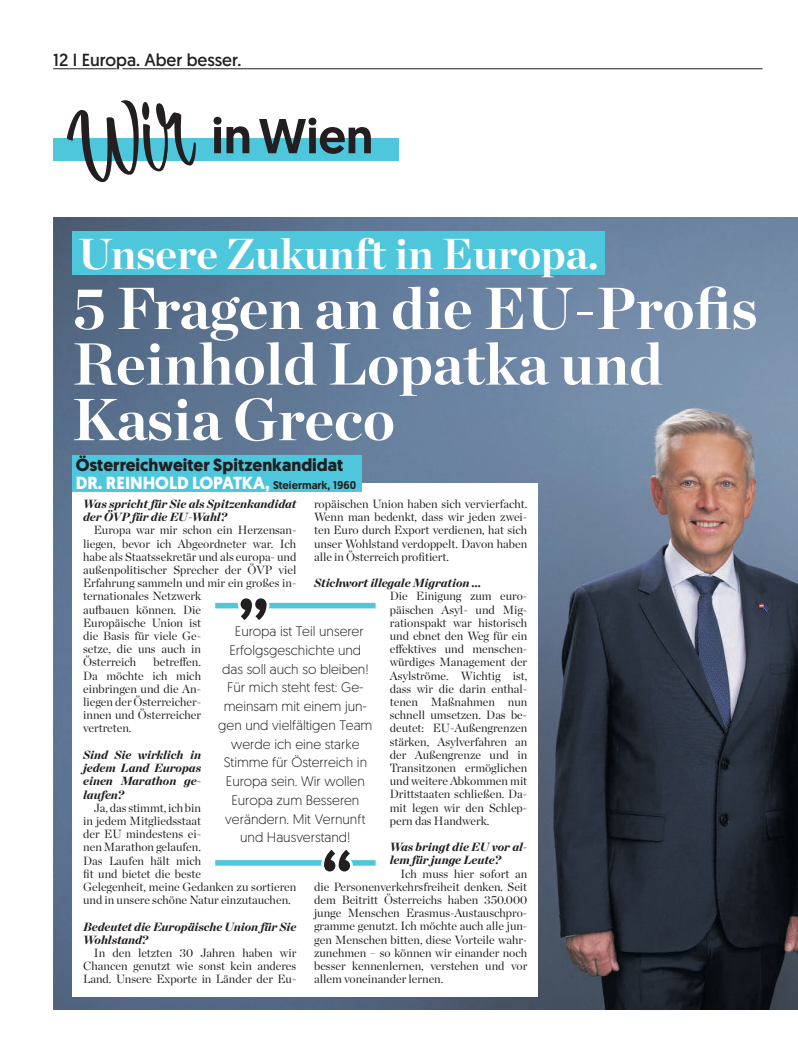
<style>
.page{position:relative;width:798px;height:1063px;background:#fff}
.page>*{position:absolute;margin:0;border:0;box-sizing:border-box;transform-origin:0 0}
.t1{font:700 59.12px/55.6px "Chronicle Display";color:#fff}
.t2{font:700 43.25px "Chronicle Display";color:#fff}
.t3{font:700 17.5px/17.5px "Geomanist";color:#231f20}
.t4{font:17.5px "Geomanist";color:#231f20}
.t5{font:300 13.75px/18.8px "Geomanist";color:#231f20;text-align:center}
.t6{font:11.88px/13.2px "Chronicle Display";color:#231f20;text-align:justify}
.t7{font:italic 900 11.88px/13.2px "Chronicle Display";color:#231f20}
.s1{color:#fff}
.s2{font-weight:500;font-size:11.25px}
</style>
<div class="page">
<img style="left:53px;top:217px;width:744px;height:793px">
<div style="left:72px;top:483px;width:465px;height:513px;background:#fff"></div>
<div style="left:53px;top:138px;width:346px;height:23px;background:#4ec6dc"></div>
<svg style="left:259px;top:118px;width:112px;height:36px"></svg>
<svg style="left:67px;top:100px;width:129px;height:82px"></svg>
<svg style="left:213px;top:117px;width:36px;height:36px"></svg>
<hr style="left:53px;top:68px;width:63px;height:1px;background:#231f20">
<hr style="left:127px;top:68px;width:635px;height:1px;background:#231f20">
<div style="left:72px;top:231px;width:532px;height:44px;background:#4ec6dc"></div>
<div style="left:215px;top:603px;width:160px;height:5px;background:#4ec6dc"></div>
<div style="left:215px;top:860px;width:160px;height:6px;background:#4ec6dc"></div>
<svg style="left:234px;top:598px;width:37px;height:22px"></svg>
<svg style="left:320px;top:850px;width:36px;height:22px"></svg>
<div style="left:72px;top:455px;width:289px;height:37px;background:#4ec6dc"></div>
<h3 class="t4" style="left:53px;top:49px;width:190px">12 I Europa. Aber besser.</h3>
<h2 class="t2" style="left:78px;top:219px;width:521px">Unsere Zukunft in Europa.</h2>
<h1 class="t1" style="left:72px;top:276px;width:686px">5 Fragen an die EU-Profis<br>Reinhold Lopatka und<br>Kasia Greco</h1>
<h3 class="t3" style="left:76px;top:456px;width:282px">Österreichweiter Spitzenkandidat<br><span class="s1">DR. REINHOLD LOPATKA,</span> <span class="s2">Steiermark, 1960</span></h3>
<p class="t6" style="left:314px;top:496px;width:214px">ropäischen Union haben sich vervierfacht.<br>Wenn man bedenkt, dass wir jeden zwei&shy;ten Euro durch Export verdienen, hat sich unser Wohlstand verdoppelt. Davon haben alle in Österreich profitiert.</p>
<p class="t7" style="left:314px;top:575px;width:169px">Stichwort illegale Migration …</p>
<p class="t6" style="left:389px;top:589px;width:139px">Die Einigung zum euro&shy;päischen Asyl- und Mig&shy;rationspakt war historisch und ebnet den Weg für ein effektives und menschen&shy;würdiges Management der Asylströme. Wichtig ist, dass wir die darin enthal&shy;tenen Maßnahmen nun schnell umsetzen. Das be&shy;deutet: EU-Außengrenzen stärken, Asylverfahren an der Außengrenze und in Transitzonen ermöglichen und weitere Abkommen mit Drittstaaten schließen. Da&shy;mit legen wir den Schlep&shy;pern das Handwerk.</p>
<p class="t7" style="left:389px;top:839px;width:139px">Was bringt die EU vor al&shy;lem für junge Leute?</p>
<p class="t6" style="left:314px;top:866px;width:214px;text-indent:86px">Ich muss hier sofort an die Personenverkehrsfreiheit denken. Seit dem Beitritt Österreichs haben 350.000 junge Menschen Erasmus-Austauschpro&shy;gramme genutzt. Ich möchte auch alle jun&shy;gen Menschen bitten, diese Vorteile wahr&shy;zunehmen – so können wir einander noch besser kennenlernen, verstehen und vor allem voneinander lernen.</p>
<p class="t7" style="left:83px;top:496px;width:214px">Was spricht für Sie als Spitzenkandidat der ÖVP für die EU-Wahl?</p>
<p class="t6" style="left:83px;top:523px;width:214px;text-align:left;text-indent:11px">Europa war mir schon ein Herzensan&shy;liegen, bevor ich Abgeordneter war. Ich habe als Staatssekretär und als europa- und außenpolitischer Sprecher der ÖVP viel<br>Erfahrung sammeln und mir ein großes in&shy;ternationales Netzwerk<br>aufbauen können. Die<br>Europäische Union ist<br>die Basis für viele Ge-<br>setze, die uns auch in<br>Österreich</p>
<p class="t5" style="left:218px;top:622px;width:156px">Europa ist Teil unserer<br>Erfolgsgeschichte und das soll auch so bleiben!<br>Für mich steht fest: Ge&shy;meinsam mit einem jun&shy;gen und vielfältigen Team werde ich eine starke<br>Stimme für Österreich in<br>Europa sein. Wir wollen<br>Europa zum Besseren verändern. Mit Vernunft und Hausverstand!</p>
<p class="t6" style="left:83px;top:655px;width:119px;text-indent:70px">betreffen.<br>Da möchte ich mich einbringen und die An&shy;liegen der Österreicher&shy;innen und Österreicher vertreten.</p>
<p class="t7" style="left:83px;top:747px;width:119px;text-align:justify">Sind Sie wirklich in jedem Land Europas einen Marathon ge&shy;laufen?</p>
<p class="t6" style="left:83px;top:800px;width:214px;text-align:left;text-indent:11px">Ja, das stimmt, ich bin<br>in jedem Mitgliedsstaat<br>der EU mindestens ei-<br>nen Marathon gelaufen.<br>Das Laufen hält mich<br>fit und bietet die beste<br>Gelegenheit, meine Gedanken zu sortieren und in unsere schöne Natur einzutauchen.</p>
<p class="t7" style="left:83px;top:919px;width:214px">Bedeutet die Europäische Union für Sie<br>Wohlstand?</p>
<p class="t6" style="left:83px;top:945px;width:214px;text-indent:11px">In den letzten 30 Jahren haben wir Chancen genutzt wie sonst kein anderes Land. Unsere Exporte in Länder der Eu-</p>
</div>
